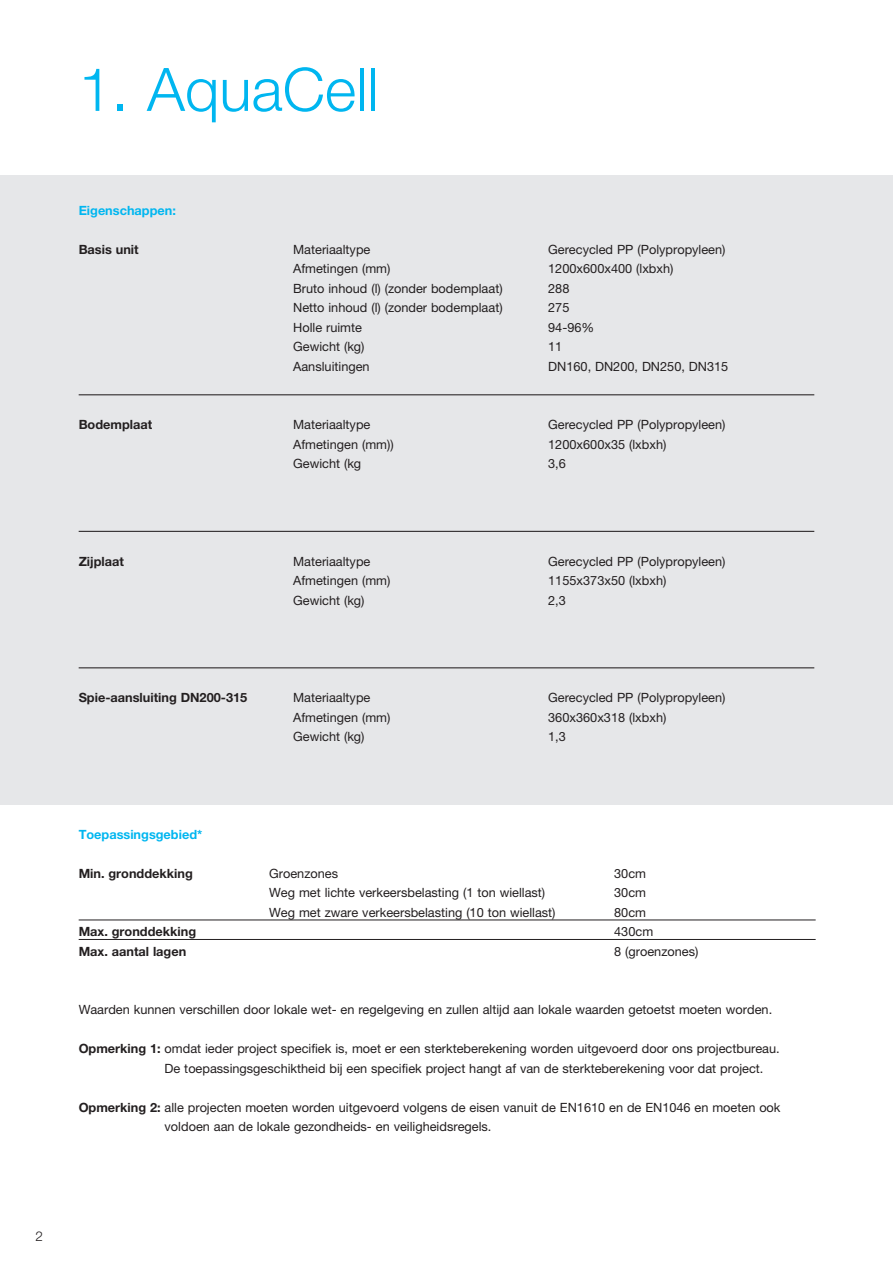
<style>
.page{position:relative;width:893px;height:1263px;background:#fff}
.page>*{position:absolute;margin:0;border:0;box-sizing:border-box;transform-origin:0 0}
.wavin_nieuw_hoofdstu{font:300 60px "Helvetica Neue";color:#00b6f0}
.t1{font:300 13.5px "Helvetica Neue";color:#231f20}
.platte_tekst{font:12.75px/19.5px "Helvetica Neue";color:#231f20}
.platte_tekst-2{font:700 12.75px "Helvetica Neue";color:#231f20}
.platte_tekst-3{font:700 12.75px "Helvetica Neue";color:#00b6f0}
.s1{font-weight:700}
</style>
<div class="page">
<div style="left:0;top:176px;width:892px;height:629px;background:#e6e7e9"></div>
<hr style="left:79px;top:394px;width:735px;height:1px;background:#231f20">
<hr style="left:79px;top:531px;width:735px;height:1px;background:#231f20">
<hr style="left:79px;top:667px;width:735px;height:1px;background:#231f20">
<hr style="left:79px;top:919px;width:737px;height:1px;background:#231f20">
<hr style="left:79px;top:939px;width:737px;height:1px;background:#231f20">
<p class="wavin_nieuw_hoofdstu" style="left:79px;top:53px;width:301px">1. AquaCell</p>
<p class="platte_tekst-3" style="left:79px;top:202px;width:99px">Eigenschappen:</p>
<p class="platte_tekst-2" style="left:79px;top:241px;width:62px">Basis unit</p>
<p class="platte_tekst" style="left:293px;top:239px;width:79px">Materiaaltype</p>
<p class="platte_tekst" style="left:548px;top:239px;width:179px">Gerecycled PP (Polypropyleen)</p>
<p class="platte_tekst" style="left:293px;top:259px;width:99px">Afmetingen (mm)</p>
<p class="platte_tekst" style="left:548px;top:259px;width:127px">1200x600x400 (lxbxh)</p>
<p class="platte_tekst" style="left:293px;top:278px;width:211px">Bruto inhoud (l) (zonder bodemplaat)</p>
<p class="platte_tekst" style="left:548px;top:278px;width:23px">288</p>
<p class="platte_tekst" style="left:293px;top:298px;width:211px">Netto inhoud (l) (zonder bodemplaat)</p>
<p class="platte_tekst" style="left:548px;top:298px;width:23px">275</p>
<p class="platte_tekst" style="left:293px;top:317px;width:70px">Holle ruimte</p>
<p class="platte_tekst" style="left:548px;top:317px;width:48px">94-96%</p>
<p class="platte_tekst" style="left:293px;top:337px;width:73px">Gewicht (kg)</p>
<p class="platte_tekst" style="left:548px;top:337px;width:16px">11</p>
<p class="platte_tekst" style="left:293px;top:356px;width:78px">Aansluitingen</p>
<p class="platte_tekst" style="left:548px;top:356px;width:182px">DN160, DN200, DN250, DN315</p>
<p class="platte_tekst-2" style="left:79px;top:417px;width:75px">Bodemplaat</p>
<p class="platte_tekst" style="left:293px;top:415px;width:79px">Materiaaltype</p>
<p class="platte_tekst" style="left:548px;top:415px;width:179px">Gerecycled PP (Polypropyleen)</p>
<p class="platte_tekst" style="left:293px;top:434px;width:102px">Afmetingen (mm))</p>
<p class="platte_tekst" style="left:548px;top:434px;width:120px">1200x600x35 (lxbxh)</p>
<p class="platte_tekst" style="left:293px;top:454px;width:70px">Gewicht (kg</p>
<p class="platte_tekst" style="left:548px;top:454px;width:19px">3,6</p>
<p class="platte_tekst-2" style="left:79px;top:553px;width:47px">Zijplaat</p>
<p class="platte_tekst" style="left:293px;top:551px;width:79px">Materiaaltype</p>
<p class="platte_tekst" style="left:548px;top:551px;width:179px">Gerecycled PP (Polypropyleen)</p>
<p class="platte_tekst" style="left:293px;top:571px;width:99px">Afmetingen (mm)</p>
<p class="platte_tekst" style="left:548px;top:571px;width:120px">1155x373x50 (lxbxh)</p>
<p class="platte_tekst" style="left:293px;top:590px;width:73px">Gewicht (kg)</p>
<p class="platte_tekst" style="left:548px;top:590px;width:19px">2,3</p>
<p class="platte_tekst-2" style="left:79px;top:690px;width:170px">Spie-aansluiting DN200-315</p>
<p class="platte_tekst" style="left:293px;top:688px;width:79px">Materiaaltype</p>
<p class="platte_tekst" style="left:548px;top:688px;width:179px">Gerecycled PP (Polypropyleen)</p>
<p class="platte_tekst" style="left:293px;top:707px;width:99px">Afmetingen (mm)</p>
<p class="platte_tekst" style="left:548px;top:707px;width:120px">360x360x318 (lxbxh)</p>
<p class="platte_tekst" style="left:293px;top:727px;width:73px">Gewicht (kg)</p>
<p class="platte_tekst" style="left:548px;top:727px;width:19px">1,3</p>
<p class="platte_tekst-3" style="left:79px;top:826px;width:125px">Toepassingsgebied*</p>
<p class="platte_tekst-2" style="left:79px;top:865px;width:116px">Min. gronddekking</p>
<p class="platte_tekst" style="left:269px;top:863px;width:70px">Groenzones</p>
<p class="platte_tekst" style="left:614px;top:863px;width:33px">30cm</p>
<p class="platte_tekst" style="left:269px;top:883px;width:278px">Weg met lichte verkeersbelasting (1 ton wiellast)</p>
<p class="platte_tekst" style="left:614px;top:883px;width:33px">30cm</p>
<p class="platte_tekst" style="left:269px;top:902px;width:288px">Weg met zware verkeersbelasting (10 ton wiellast)</p>
<p class="platte_tekst" style="left:614px;top:902px;width:33px">80cm</p>
<p class="platte_tekst-2" style="left:79px;top:924px;width:119px">Max. gronddekking</p>
<p class="platte_tekst" style="left:614px;top:922px;width:40px">430cm</p>
<p class="platte_tekst-2" style="left:79px;top:943px;width:109px">Max. aantal lagen</p>
<p class="platte_tekst" style="left:614px;top:941px;width:86px">8 (groenzones)</p>
<p class="platte_tekst" style="left:79px;top:1000px;width:695px">Waarden kunnen verschillen door lokale wet- en regelgeving en zullen altijd aan lokale waarden getoetst moeten worden.</p>
<p class="platte_tekst" style="left:165px;top:1039px;width:617px;text-indent:-86px"><span class="s1">Opmerking 1:</span> omdat ieder project specifiek is, moet er een sterkteberekening worden uitgevoerd door ons projectbureau.<br>De toepassingsgeschiktheid bij een specifiek project hangt af van de sterkteberekening voor dat project.</p>
<p class="platte_tekst" style="left:165px;top:1097px;width:617px;text-indent:-86px"><span class="s1">Opmerking 2:</span> alle projecten moeten worden uitgevoerd volgens de eisen vanuit de EN1610 en de EN1046 en moeten ook voldoen aan de lokale gezondheids- en veiligheidsregels.</p>
<p class="t1" style="left:36px;top:1227px;width:9px">2</p>
</div>
